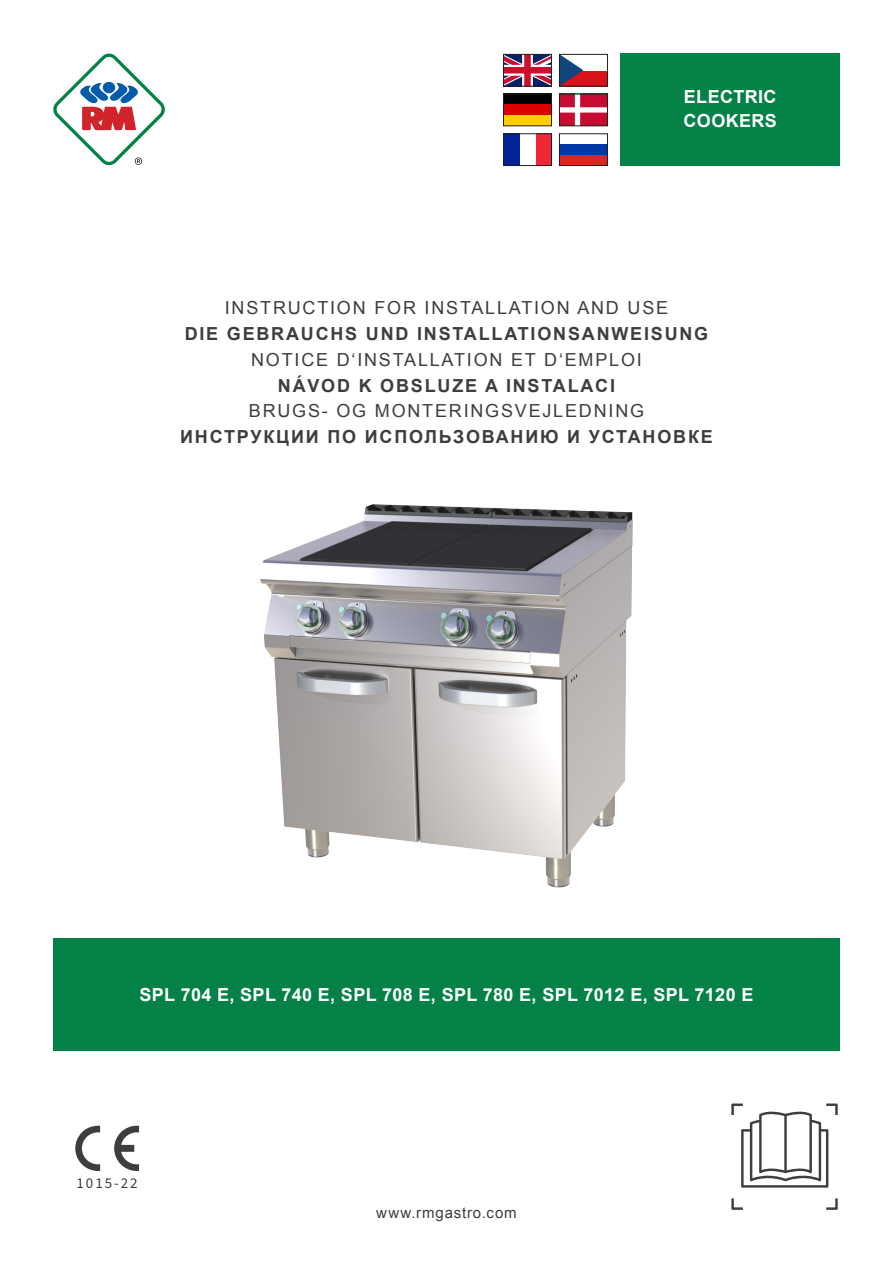
<style>
.page{position:relative;width:893px;height:1263px;background:#fff}
.page>*{position:absolute;margin:0;border:0;box-sizing:border-box;transform-origin:0 0}
.title-page_TITLE{font:700 18px "Arial";letter-spacing:.1em;color:#3e3e3f}
.title-page_TITLE-2{font:18px "Arial";letter-spacing:.1em;color:#3e3e3f}
.title-page_PRODUCT_N{font:700 18px/24px "Arial";letter-spacing:.02em;color:#fff}
.title-page_WEBSITES{font:15px "Arial";letter-spacing:.055em;color:#3e3e3f}
.title-page_CE_NUMBER{font:15px "Source Sans Pro";letter-spacing:.13em;color:#3e3e3f}
</style>
<div class="page">
<div style="left:621px;top:53px;width:219px;height:113px;background:#048146"></div>
<svg style="left:505px;top:56px;width:45px;height:29px"></svg>
<div style="left:503px;top:65px;width:49px;height:11px;background:#fff"></div>
<div style="left:522px;top:54px;width:11px;height:33px;background:#fff"></div>
<div style="left:503px;top:67px;width:49px;height:7px;background:#c8102e"></div>
<div style="left:524px;top:54px;width:7px;height:33px;background:#c8102e"></div>
<div style="left:503px;top:54px;width:49px;height:33px;border:1px solid #231f20"></div>
<div style="left:559px;top:54px;width:49px;height:33px;background:#d7141a"></div>
<div style="left:559px;top:54px;width:49px;height:16px;background:#fff"></div>
<svg style="left:561px;top:56px;width:22px;height:29px"></svg>
<div style="left:559px;top:54px;width:49px;height:33px;border:1px solid #231f20"></div>
<div style="left:503px;top:94px;width:49px;height:32px;background:#000"></div>
<div style="left:503px;top:105px;width:49px;height:21px;background:#d00"></div>
<div style="left:503px;top:115px;width:49px;height:11px;background:#ffce00"></div>
<div style="left:503px;top:94px;width:49px;height:32px;border:1px solid #231f20"></div>
<svg style="left:561px;top:96px;width:45px;height:28px"></svg>
<div style="left:559px;top:94px;width:49px;height:32px;border:1px solid #231f20"></div>
<div style="left:503px;top:133px;width:49px;height:33px;background:#ed2939"></div>
<div style="left:503px;top:133px;width:33px;height:33px;background:#fff"></div>
<div style="left:503px;top:133px;width:16px;height:33px;background:#002395"></div>
<div style="left:503px;top:133px;width:49px;height:33px;border:1px solid #231f20"></div>
<div style="left:559px;top:150px;width:49px;height:16px;background:#d52b1e"></div>
<div style="left:559px;top:144px;width:49px;height:11px;background:#0039a6"></div>
<div style="left:559px;top:133px;width:49px;height:33px;border:1px solid #231f20"></div>
<svg style="left:75px;top:1126px;width:25px;height:45px"></svg>
<svg style="left:114px;top:1126px;width:25px;height:45px"></svg>
<svg style="left:731px;top:1198px;width:12px;height:12px"></svg>
<svg style="left:826px;top:1198px;width:12px;height:12px"></svg>
<svg style="left:731px;top:1103px;width:107px;height:85px"></svg>
<img style="left:260px;top:504px;width:373px;height:384px">
<div style="left:53px;top:938px;width:787px;height:112px;background:#048146"></div>
<svg style="left:53px;top:53px;width:112px;height:113px"></svg>
<p class="title-page_PRODUCT_N" style="left:684px;top:85px;width:95px">ELECTRIC<br>COOKERS</p>
<p class="title-page_TITLE-2" style="left:225px;top:296px;width:445px">INSTRUCTION FOR INSTALLATION AND USE</p>
<p class="title-page_TITLE" style="left:185px;top:322px;width:525px">DIE GEBRAUCHS UND INSTALLATIONSANWEISUNG</p>
<p class="title-page_TITLE-2" style="left:251px;top:348px;width:392px">NOTICE D‘INSTALLATION ET D‘EMPLOI</p>
<p class="title-page_TITLE" style="left:278px;top:373px;width:339px">NÁVOD K OBSLUZE A INSTALACI</p>
<p class="title-page_TITLE-2" style="left:249px;top:399px;width:397px">BRUGS- OG MONTERINGSVEJLEDNING</p>
<p class="title-page_TITLE" style="left:180px;top:425px;width:534px">ИНСТРУКЦИИ ПО ИСПОЛЬЗОВАНИЮ И УСТАНОВКЕ</p>
<p class="title-page_PRODUCT_N" style="left:140px;top:983px;width:615px">SPL 704 E, SPL 740 E, SPL 708 E, SPL 780 E, SPL 7012 E, SPL 7120 E</p>
<p class="title-page_CE_NUMBER" style="left:77px;top:1173px;width:63px">1015-22</p>
<p class="title-page_WEBSITES" style="left:376px;top:1203px;width:142px">www.rmgastro.com</p>
</div>
